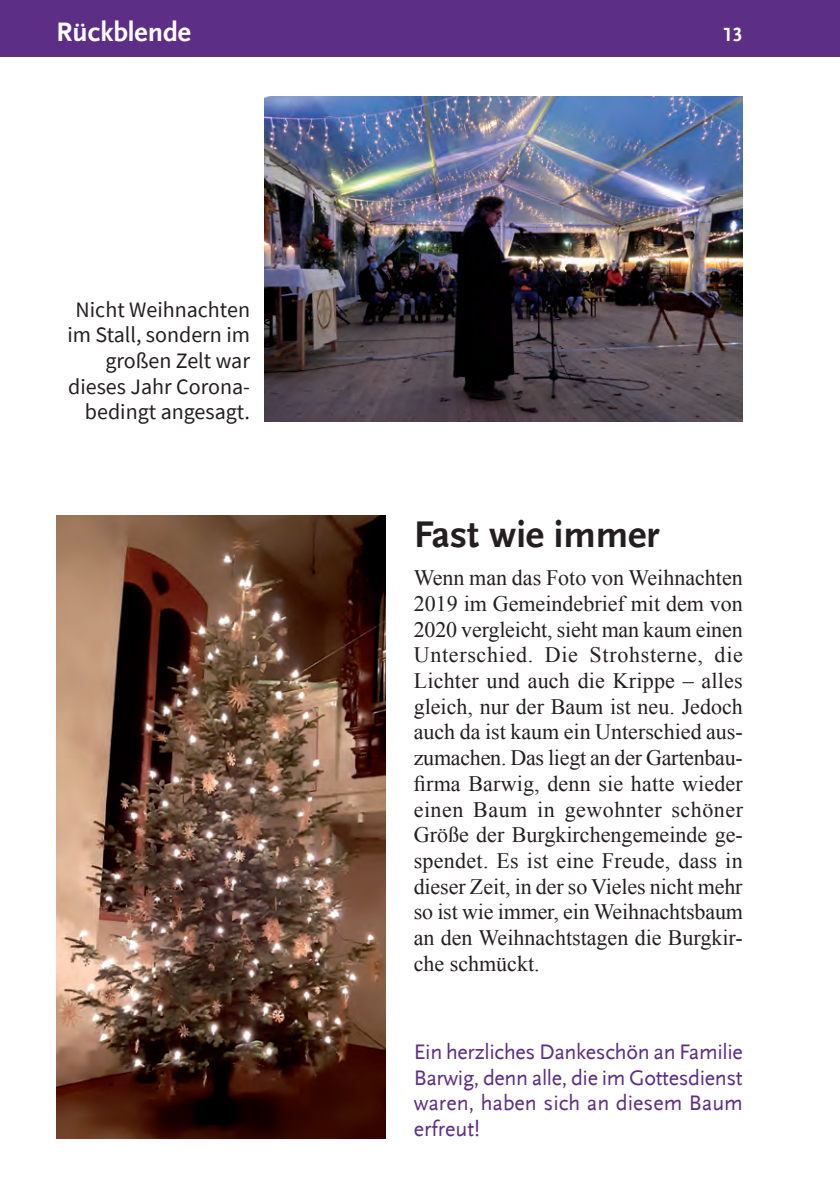
<style>
.page{position:relative;width:840px;height:1193px;background:#fff}
.page>*{position:absolute;margin:0;border:0;box-sizing:border-box;transform-origin:0 0}
.t1{font:700 39px "Scala Sans LF";color:#231f20}
.t2{font:700 28px "Scala Sans LF";color:#fff}
.t3{font:22px/25.6px "Times New Roman";color:#231f20;text-align:justify}
.t4{font:22px/25.6px "Scala Sans LF";color:#5d2e86;text-align:justify}
.t5{font:22px/25.6px "Source Sans Pro";color:#231f20;text-align:right}
.t6{font:700 20px "Scala Sans LF";color:#fff}
</style>
<div class="page">
<div style="left:0;top:0;width:839px;height:57px;background:#5d2e86"></div>
<img style="left:265px;top:96px;width:477px;height:325px">
<img style="left:56px;top:515px;width:329px;height:622px">
<p class="t2" style="left:56px;top:17px;width:136px">Rückblende</p>
<p class="t6" style="left:722px;top:24px;width:21px">13</p>
<p class="t5" style="left:67px;top:296px;width:184px">Nicht Weihnachten im Stall, sondern im großen Zelt war dieses Jahr Corona&shy;bedingt angesagt.</p>
<h1 class="t1" style="left:413px;top:513px;width:247px">Fast wie immer</h1>
<p class="t3" style="left:413px;top:564px;width:331px">Wenn man das Foto von Weihnachten 2019 im Gemeindebrief mit dem von 2020 vergleicht, sieht man kaum einen Unterschied. Die Strohsterne, die Lichter und auch die Krippe – alles gleich, nur der Baum ist neu. Jedoch auch da ist kaum ein Unterschied aus&shy;zumachen. Das liegt an der Gartenbau&shy;firma Barwig, denn sie hatte wieder einen Baum in gewohnter schöner Größe der Burgkirchengemeinde ge&shy;spendet. Es ist eine Freude, dass in dieser Zeit, in der so Vieles nicht mehr so ist wie immer, ein Weihnachtsbaum an den Weihnachtstagen die Burgkir&shy;che schmückt.</p>
<p class="t4" style="left:413px;top:1039px;width:330px">Ein herzliches Dankeschön an Familie Barwig, denn alle, die im Gottesdienst waren, haben sich an diesem Baum erfreut!</p>
</div>
